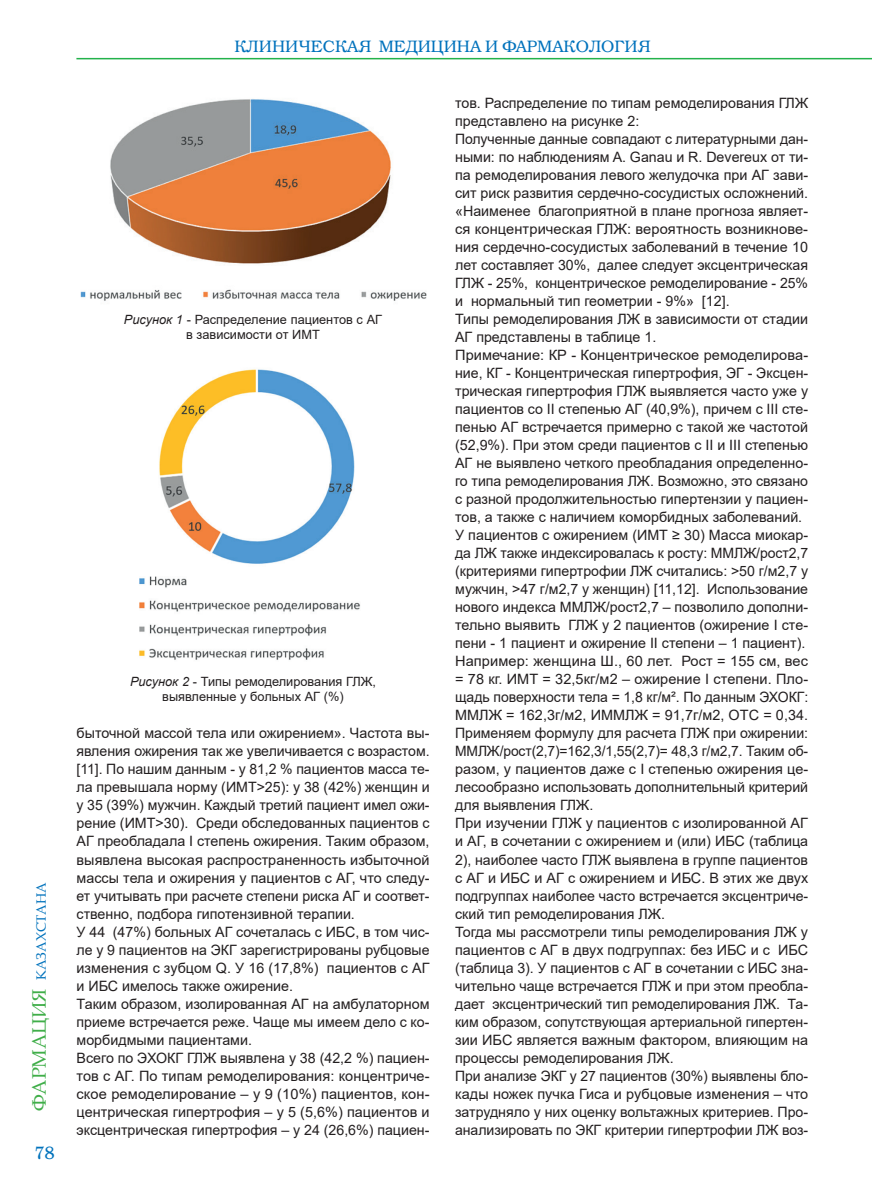
<style>
.page{position:relative;width:872px;height:1187px;background:#fff}
.page>*{position:absolute;margin:0;border:0;box-sizing:border-box;transform-origin:0 0}
.t1{font:18px "DS School";color:#0072bc}
.t2{font:16.5px "K Bookman";color:#0072bc}
.t3{font:14.25px/18px "Arial";color:#231f20}
.t4{font:13.5px "Book Antiqua";color:#0072bc}
.t5{font:12.75px/15.3px "Arial";color:#231f20;text-align:center}
.s1{font-size:19.5px;color:#40ae49}
.s2{font-style:italic}
</style>
<div class="page">
<hr style="left:76px;top:58px;width:796px;height:1px;background:#23b24b">
<img style="left:80px;top:99px;width:347px;height:202px">
<img style="left:139px;top:369px;width:221px;height:291px">
<p class="t4" style="left:32px;top:1111px;width:230px;rotate:-90deg"><span class="s1">ФАРМАЦИЯ</span> КАЗАХСТАНА</p>
<p class="t1" style="left:34px;top:1142px;width:22px">78</p>
<p class="t2" style="left:234px;top:36px;width:417px">КЛИНИЧЕСКАЯ МЕДИЦИНА И ФАРМАКОЛОГИЯ</p>
<p class="t5" style="left:124px;top:312px;width:260px"><span class="s2">Рисунок 1</span> - Распределение пациентов с АГ в зависимости от ИМТ</p>
<p class="t5" style="left:130px;top:673px;width:247px"><span class="s2">Рисунок 2</span> - Типы ремоделирования ГЛЖ, выявленные у больных АГ (%)</p>
<p class="t3" style="left:77px;top:724px;width:355px">быточной массой тела или ожирением». Частота вы&shy;явления ожирения так же увеличивается с возрастом. [11]. По нашим данным - у 81,2 % пациентов масса те&shy;ла превышала норму (ИМТ&gt;25): у 38 (42%) женщин и у 35 (39%) мужчин. Каждый третий пациент имел ожи&shy;рение (ИМТ&gt;30). Среди обследованных пациентов с АГ преобладала I степень ожирения. Таким образом, выявлена высокая распространенность избыточной массы тела и ожирения у пациентов с АГ, что следу&shy;ет учитывать при расчете степени риска АГ и соответ&shy;ственно, подбора гипотензивной терапии.<br>У 44 (47%) больных АГ сочеталась с ИБС, в том чис&shy;ле у 9 пациентов на ЭКГ зарегистрированы рубцовые изменения с зубцом Q. У 16 (17,8%) пациентов с АГ и ИБС имелось также ожирение.<br>Таким образом, изолированная АГ на амбулаторном приеме встречается реже. Чаще мы имеем дело с ко&shy;морбидмыми пациентами.<br>Всего по ЭХОКГ ГЛЖ выявлена у 38 (42,2 %) пациен&shy;тов с АГ. По типам ремоделирования: концентриче&shy;ское ремоделирование – у 9 (10%) пациентов, кон&shy;центрическая гипертрофия – у 5 (5,6%) пациентов и эксцентрическая гипертрофия – у 24 (26,6%) пациен-</p>
<p class="t3" style="left:455px;top:94px;width:354px">тов. Распределение по типам ремоделирования ГЛЖ представлено на рисунке 2:<br>Полученные данные совпадают с литературными дан&shy;ными: по наблюдениям A. Ganau и R. Devereux от ти&shy;па ремоделирования левого желудочка при АГ зави&shy;сит риск развития сердечно-сосудистых осложнений. «Наименее благоприятной в плане прогноза являет&shy;ся концентрическая ГЛЖ: вероятность возникнове&shy;ния сердечно-сосудистых заболеваний в течение 10 лет составляет 30%, далее следует эксцентрическая ГЛЖ - 25%, концентрическое ремоделирование - 25% и нормальный тип геометрии - 9%» [12].<br>Типы ремоделирования ЛЖ в зависимости от стадии АГ представлены в таблице 1.<br>Примечание: КР - Концентрическое ремоделирова&shy;ние, КГ - Концентрическая гипертрофия, ЭГ - Эксцен&shy;трическая гипертрофия ГЛЖ выявляется часто уже у пациентов со II степенью АГ (40,9%), причем с III сте&shy;пенью АГ встречается примерно с такой же частотой (52,9%). При этом среди пациентов с II и III степенью АГ не выявлено четкого преобладания определенно&shy;го типа ремоделирования ЛЖ. Возможно, это связано с разной продолжительностью гипертензии у пациен&shy;тов, а также с наличием коморбидных заболеваний.<br>У пациентов с ожирением (ИМТ ≥ 30) Масса миокар&shy;да ЛЖ также индексировалась к росту: ММЛЖ/рост2,7 (критериями гипертрофии ЛЖ считались: &gt;50 г/м2,7 у мужчин, &gt;47 г/м2,7 у женщин) [11,12]. Использование нового индекса ММЛЖ/рост2,7 – позволило дополни&shy;тельно выявить ГЛЖ у 2 пациентов (ожирение I сте&shy;пени - 1 пациент и ожирение II степени – 1 пациент).<br>Например: женщина Ш., 60 лет. Рост = 155 см, вес = 78 кг. ИМТ = 32,5кг/м2 – ожирение I степени. Пло&shy;щадь поверхности тела = 1,8 кг/м². По данным ЭХОКГ:<br>ММЛЖ = 162,3г/м2, ИММЛЖ = 91,7г/м2, ОТС = 0,34.<br>Применяем формулу для расчета ГЛЖ при ожирении:<br>ММЛЖ/рост(2,7)=162,3/1,55(2,7)= 48,3 г/м2,7. Таким об&shy;разом, у пациентов даже с I степенью ожирения це&shy;лесообразно использовать дополнительный критерий для выявления ГЛЖ.<br>При изучении ГЛЖ у пациентов с изолированной АГ и АГ, в сочетании с ожирением и (или) ИБС (таблица 2), наиболее часто ГЛЖ выявлена в группе пациентов с АГ и ИБС и АГ с ожирением и ИБС. В этих же двух подгруппах наиболее часто встречается эксцентриче&shy;ский тип ремоделирования ЛЖ.<br>Тогда мы рассмотрели типы ремоделирования ЛЖ у пациентов с АГ в двух подгруппах: без ИБС и с ИБС (таблица 3). У пациентов с АГ в сочетании с ИБС зна&shy;чительно чаще встречается ГЛЖ и при этом преобла&shy;дает эксцентрический тип ремоделирования ЛЖ. Та&shy;ким образом, сопутствующая артериальной гипертен&shy;зии ИБС является важным фактором, влияющим на процессы ремоделирования ЛЖ.<br>При анализе ЭКГ у 27 пациентов (30%) выявлены бло&shy;кады ножек пучка Гиса и рубцовые изменения – что затрудняло у них оценку вольтажных критериев. Про&shy;анализировать по ЭКГ критерии гипертрофии ЛЖ воз-</p>
</div>
